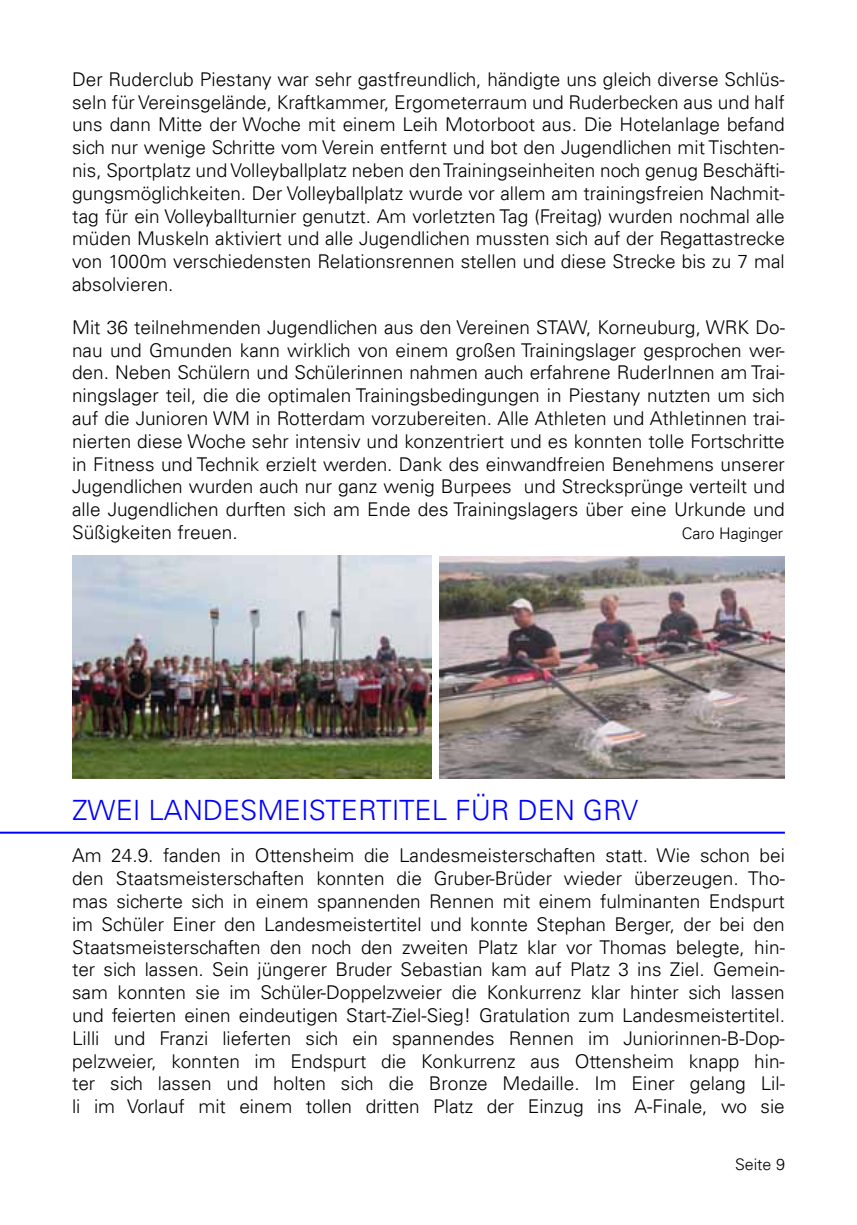
<style>
.page{position:relative;width:857px;height:1225px;background:#fff}
.page>*{position:absolute;margin:0;border:0;box-sizing:border-box;transform-origin:0 0}
.t1{font:300 28px "Univers LT";color:#00f}
.t2{font:300 19px/22.8px "Univers LT";color:#000;text-align:justify}
.t3{font:300 16px "Univers LT";color:#000}
</style>
<div class="page">
<img style="left:439px;top:556px;width:345px;height:222px">
<img style="left:72px;top:556px;width:359px;height:222px">
<hr style="left:0;top:831px;width:784px;height:2px;background:#00f">
<p class="t2" style="left:72px;top:68px;width:714px">Der Ruderclub Piestany war sehr gastfreundlich, händigte uns gleich diverse Schlüs&shy;seln für Vereinsgelände, Kraftkammer, Ergometerraum und Ruderbecken aus und half uns dann Mitte der Woche mit einem Leih Motorboot aus. Die Hotelanlage befand sich nur wenige Schritte vom Verein entfernt und bot den Jugendlichen mit Tischten&shy;nis, Sportplatz und Volleyballplatz neben den Trainingseinheiten noch genug Beschäfti&shy;gungsmöglichkeiten. Der Volleyballplatz wurde vor allem am trainingsfreien Nachmit&shy;tag für ein Volleyballturnier genutzt. Am vorletzten Tag (Freitag) wurden nochmal alle müden Muskeln aktiviert und alle Jugendlichen mussten sich auf der Regattastrecke von 1000m verschiedensten Relationsrennen stellen und diese Strecke bis zu 7 mal absolvieren.</p>
<p class="t2" style="left:72px;top:316px;width:714px">Mit 36 teilnehmenden Jugendlichen aus den Vereinen STAW, Korneuburg, WRK Do&shy;nau und Gmunden kann wirklich von einem großen Trainingslager gesprochen wer&shy;den. Neben Schülern und Schülerinnen nahmen auch erfahrene RuderInnen am Trai&shy;ningslager teil, die die optimalen Trainingsbedingungen in Piestany nutzten um sich auf die Junioren WM in Rotterdam vorzubereiten. Alle Athleten und Athletinnen trai&shy;nierten diese Woche sehr intensiv und konzentriert und es konnten tolle Fortschritte in Fitness und Technik erzielt werden. Dank des einwandfreien Benehmens unserer Jugendlichen wurden auch nur ganz wenig Burpees und Strecksprünge verteilt und alle Jugendlichen durften sich am Ende des Trainingslagers über eine Urkunde und Süßigkeiten freuen.</p>
<p class="t3" style="left:681px;top:524px;width:103px">Caro Haginger</p>
<h1 class="t1" style="left:72px;top:793px;width:567px">ZWEI LANDESMEISTERTITEL FÜR DEN GRV</h1>
<p class="t2" style="left:72px;top:844px;width:714px">Am 24.9. fanden in Ottensheim die Landesmeisterschaften statt. Wie schon bei den Staatsmeisterschaften konnten die Gruber-Brüder wieder überzeugen. Tho&shy;mas sicherte sich in einem spannenden Rennen mit einem fulminanten Endspurt im Schüler Einer den Landesmeistertitel und konnte Stephan Berger, der bei den Staatsmeisterschaften den noch den zweiten Platz klar vor Thomas belegte, hin&shy;ter sich lassen. Sein jüngerer Bruder Sebastian kam auf Platz 3 ins Ziel. Gemein&shy;sam konnten sie im Schüler-Doppelzweier die Konkurrenz klar hinter sich lassen und feierten einen eindeutigen Start-Ziel-Sieg! Gratulation zum Landesmeistertitel.<br>Lilli und Franzi lieferten sich ein spannendes Rennen im Juniorinnen-B-Dop&shy;pelzweier, konnten im Endspurt die Konkurrenz aus Ottensheim knapp hin&shy;ter sich lassen und holten sich die Bronze Medaille. Im Einer gelang Lil&shy;li im Vorlauf mit einem tollen dritten Platz der Einzug ins A-Finale, wo sie</p>
<p class="t3" style="left:734px;top:1155px;width:51px">Seite 9</p>
</div>
